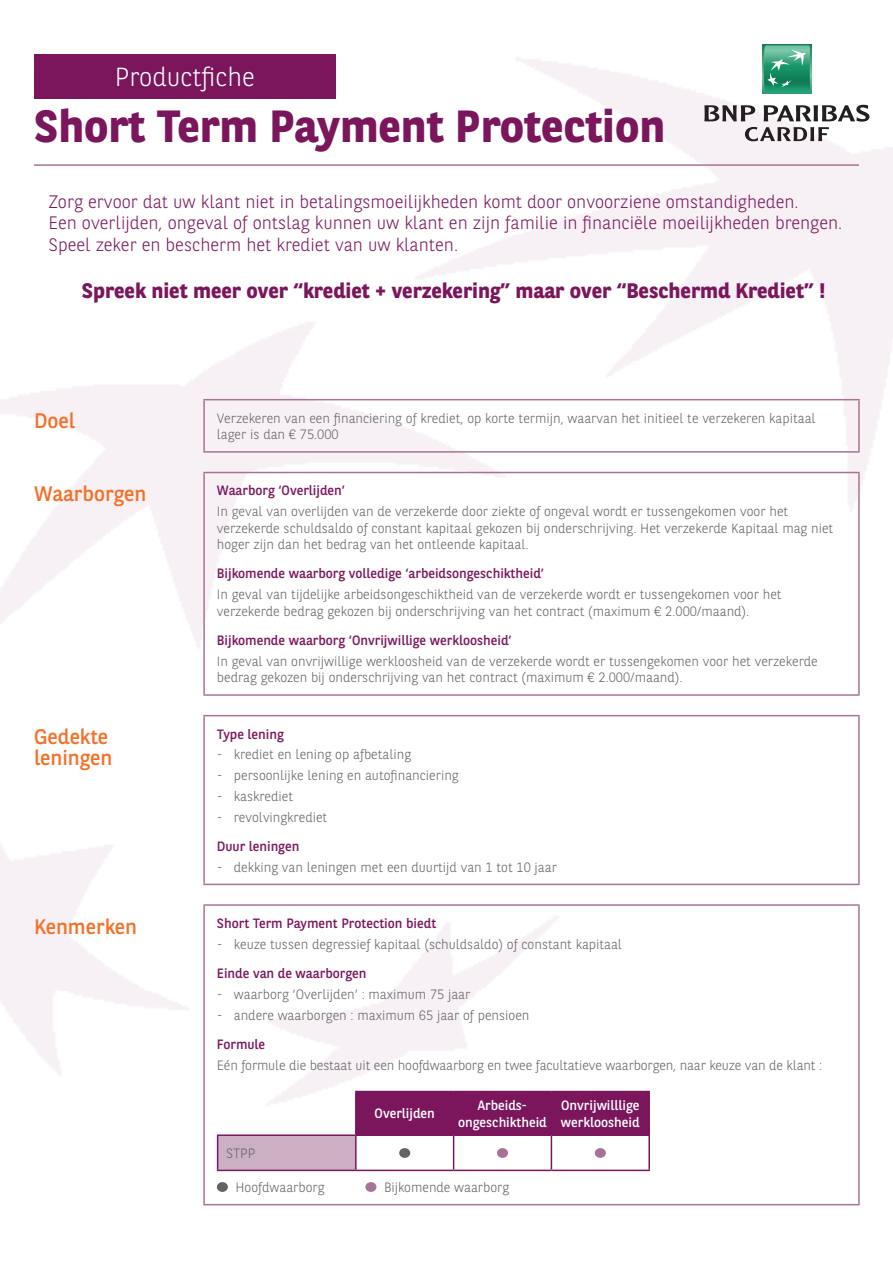
<style>
.page{position:relative;width:893px;height:1263px;background:#fff}
.page>*{position:absolute;margin:0;border:0;box-sizing:border-box;transform-origin:0 0}
.t1{font:700 45px "BNPP Sans";color:#7b165d}
.t2{font:300 26.1px "BNPP Sans";color:#fff}
.t3{font:700 21px "BNPP Sans";color:#7b165d}
.Title_BNPP_reg_14pt{font:21px/20.7px "BNPP Sans";color:#f3712a}
.t4{font:300 18px "BNPP Sans";color:#7b165d}
.Body_Bnpp_Light_9pt{font:300 13.5px/16.5px "BNPP Sans";color:#636366}
.Subtitle_BNPP_reg_9p{font:13.5px "BNPP Sans";color:#7b165d}
.t5{font:13.5px/16.5px "BNPP Sans";color:#fff;text-align:center}
</style>
<div class="page">
<img style="left:0;top:44px;width:893px;height:1128px">
<div style="left:34px;top:54px;width:302px;height:45px;background:#7b165d"></div>
<div style="left:763px;top:45px;width:48px;height:48px;background:#27a278"></div>
<svg style="left:763px;top:45px;width:47px;height:46px"></svg>
<svg style="left:704px;top:105px;width:165px;height:36px"></svg>
<hr style="left:34px;top:164px;width:825px;height:2px;background:#a67396">
<hr style="left:203px;top:399px;width:657px;height:1px;background:#a67396">
<hr style="left:203px;top:400px;width:2px;height:51px;background:#a67396">
<hr style="left:858px;top:400px;width:2px;height:51px;background:#a67396">
<hr style="left:203px;top:451px;width:657px;height:2px;background:#a67396">
<hr style="left:203px;top:472px;width:657px;height:1px;background:#a67396">
<hr style="left:203px;top:473px;width:2px;height:221px;background:#a67396">
<hr style="left:858px;top:473px;width:2px;height:221px;background:#a67396">
<hr style="left:203px;top:694px;width:657px;height:2px;background:#a67396">
<hr style="left:203px;top:715px;width:657px;height:1px;background:#a67396">
<hr style="left:203px;top:716px;width:2px;height:168px;background:#a67396">
<hr style="left:858px;top:716px;width:2px;height:168px;background:#a67396">
<hr style="left:203px;top:884px;width:657px;height:1px;background:#a67396">
<hr style="left:203px;top:904px;width:657px;height:2px;background:#a67396">
<hr style="left:203px;top:906px;width:2px;height:298px;background:#a67396">
<hr style="left:858px;top:906px;width:2px;height:298px;background:#a67396">
<hr style="left:203px;top:1204px;width:657px;height:1px;background:#a67396">
<div style="left:357px;top:1092px;width:291px;height:42px;background:#7b165d"></div>
<div style="left:218px;top:1135px;width:138px;height:35px;background:#cbb0c4"></div>
<hr style="left:355px;top:1091px;width:99px;height:1px;background:#7b165d">
<hr style="left:355px;top:1092px;width:2px;height:42px;background:#7b165d">
<hr style="left:454px;top:1091px;width:97px;height:1px;background:#7b165d">
<hr style="left:551px;top:1091px;width:99px;height:1px;background:#7b165d">
<hr style="left:648px;top:1092px;width:2px;height:42px;background:#7b165d">
<hr style="left:356px;top:1134px;width:98px;height:2px;background:#7b165d">
<hr style="left:454px;top:1134px;width:97px;height:2px;background:#7b165d">
<hr style="left:453px;top:1136px;width:1px;height:33px;background:#7b165d">
<hr style="left:551px;top:1134px;width:99px;height:2px;background:#7b165d">
<hr style="left:551px;top:1136px;width:1px;height:33px;background:#7b165d">
<hr style="left:648px;top:1136px;width:2px;height:33px;background:#7b165d">
<hr style="left:356px;top:1169px;width:98px;height:2px;background:#7b165d">
<hr style="left:454px;top:1169px;width:97px;height:2px;background:#7b165d">
<hr style="left:551px;top:1169px;width:99px;height:2px;background:#7b165d">
<hr style="left:217px;top:1134px;width:139px;height:2px;background:#7b165d">
<hr style="left:217px;top:1136px;width:1px;height:33px;background:#7b165d">
<hr style="left:355px;top:1136px;width:2px;height:33px;background:#7b165d">
<hr style="left:217px;top:1169px;width:139px;height:2px;background:#7b165d">
<div style="left:399px;top:1148px;width:11px;height:10px;background:#636366;border-radius:50%"></div>
<div style="left:497px;top:1148px;width:11px;height:10px;background:#a67396;border-radius:50%"></div>
<div style="left:595px;top:1148px;width:11px;height:10px;background:#a67396;border-radius:50%"></div>
<div style="left:217px;top:1182px;width:11px;height:10px;background:#636366;border-radius:50%"></div>
<div style="left:365px;top:1182px;width:11px;height:10px;background:#a67396;border-radius:50%"></div>
<p class="t2" style="left:115px;top:59px;width:142px">Productfiche</p>
<p class="t1" style="left:34px;top:96px;width:633px">Short Term Payment Protection</p>
<p class="t4" style="left:48px;top:189px;width:752px">Zorg ervoor dat uw klant niet in betalingsmoeilijkheden komt door onvoorziene omstandigheden.</p>
<p class="t4" style="left:48px;top:211px;width:795px">Een overlijden, ongeval of ontslag kunnen uw klant en zijn familie in financiële moeilijkheden brengen.</p>
<p class="t4" style="left:48px;top:232px;width:411px">Speel zeker en bescherm het krediet van uw klanten.</p>
<p class="t3" style="left:82px;top:276px;width:745px">Spreek niet meer over “krediet + verzekering” maar over “Beschermd Krediet” !</p>
<p class="Title_BNPP_reg_14pt" style="left:34px;top:410px;width:42px">Doel</p>
<p class="Body_Bnpp_Light_9pt" style="left:217px;top:409px;width:600px">Verzekeren van een financiering of krediet, op korte termijn, waarvan het initieel te verzekeren kapitaal lager is dan € 75.000</p>
<p class="Title_BNPP_reg_14pt" style="left:34px;top:483px;width:114px">Waarborgen</p>
<p class="Subtitle_BNPP_reg_9p" style="left:217px;top:481px;width:130px">Waarborg ‘Overlijden’</p>
<p class="Body_Bnpp_Light_9pt" style="left:217px;top:503px;width:618px">In geval van overlijden van de verzekerde door ziekte of ongeval wordt er tussengekomen voor het verzekerde schuldsaldo of constant kapitaal gekozen bij onderschrijving. Het verzekerde Kapitaal mag niet hoger zijn dan het bedrag van het ontleende kapitaal.</p>
<p class="Subtitle_BNPP_reg_9p" style="left:217px;top:564px;width:329px">Bijkomende waarborg volledige ‘arbeidsongeschiktheid’</p>
<p class="Body_Bnpp_Light_9pt" style="left:217px;top:586px;width:566px">In geval van tijdelijke arbeidsongeschiktheid van de verzekerde wordt er tussengekomen voor het verzekerde bedrag gekozen bij onderschrijving van het contract (maximum € 2.000/maand).</p>
<p class="Subtitle_BNPP_reg_9p" style="left:217px;top:631px;width:296px">Bijkomende waarborg ‘Onvrijwillige werkloosheid’</p>
<p class="Body_Bnpp_Light_9pt" style="left:217px;top:652px;width:602px">In geval van onvrijwillige werkloosheid van de verzekerde wordt er tussengekomen voor het verzekerde bedrag gekozen bij onderschrijving van het contract (maximum € 2.000/maand).</p>
<p class="Title_BNPP_reg_14pt" style="left:34px;top:726px;width:80px">Gedekte leningen</p>
<p class="Subtitle_BNPP_reg_9p" style="left:217px;top:725px;width:68px">Type lening</p>
<p class="Body_Bnpp_Light_9pt" style="left:217px;top:746px;width:196px">- krediet en lening op afbetaling</p>
<p class="Body_Bnpp_Light_9pt" style="left:217px;top:766px;width:243px">- persoonlijke lening en autofinanciering</p>
<p class="Body_Bnpp_Light_9pt" style="left:217px;top:787px;width:78px">- kaskrediet</p>
<p class="Body_Bnpp_Light_9pt" style="left:217px;top:808px;width:112px">- revolvingkrediet</p>
<p class="Subtitle_BNPP_reg_9p" style="left:217px;top:837px;width:84px">Duur leningen</p>
<p class="Body_Bnpp_Light_9pt" style="left:217px;top:858px;width:342px">- dekking van leningen met een duurtijd van 1 tot 10 jaar</p>
<p class="Title_BNPP_reg_14pt" style="left:34px;top:915px;width:105px">Kenmerken</p>
<p class="Subtitle_BNPP_reg_9p" style="left:217px;top:914px;width:221px">Short Term Payment Protection biedt</p>
<p class="Body_Bnpp_Light_9pt" style="left:217px;top:935px;width:407px">- keuze tussen degressief kapitaal (schuldsaldo) of constant kapitaal</p>
<p class="Subtitle_BNPP_reg_9p" style="left:217px;top:964px;width:151px">Einde van de waarborgen</p>
<p class="Body_Bnpp_Light_9pt" style="left:217px;top:985px;width:255px">- waarborg ‘Overlijden’ : maximum 75 jaar</p>
<p class="Body_Bnpp_Light_9pt" style="left:217px;top:1006px;width:314px">- andere waarborgen : maximum 65 jaar of pensioen</p>
<p class="Subtitle_BNPP_reg_9p" style="left:217px;top:1035px;width:50px">Formule</p>
<p class="Body_Bnpp_Light_9pt" style="left:217px;top:1056px;width:607px">Eén formule die bestaat uit een hoofdwaarborg en twee facultatieve waarborgen, naar keuze van de klant :</p>
<p class="t5" style="left:375px;top:1105px;width:62px">Overlijden</p>
<p class="t5" style="left:458px;top:1097px;width:90px">Arbeids&shy;ongeschiktheid</p>
<p class="t5" style="left:561px;top:1097px;width:80px;text-align:left">Onvrijwilllige werkloosheid</p>
<p class="Body_Bnpp_Light_9pt" style="left:226px;top:1144px;width:31px">STPP</p>
<p class="Body_Bnpp_Light_9pt" style="left:235px;top:1178px;width:91px">Hoofdwaarborg</p>
<p class="Body_Bnpp_Light_9pt" style="left:384px;top:1178px;width:127px">Bijkomende waarborg</p>
</div>
